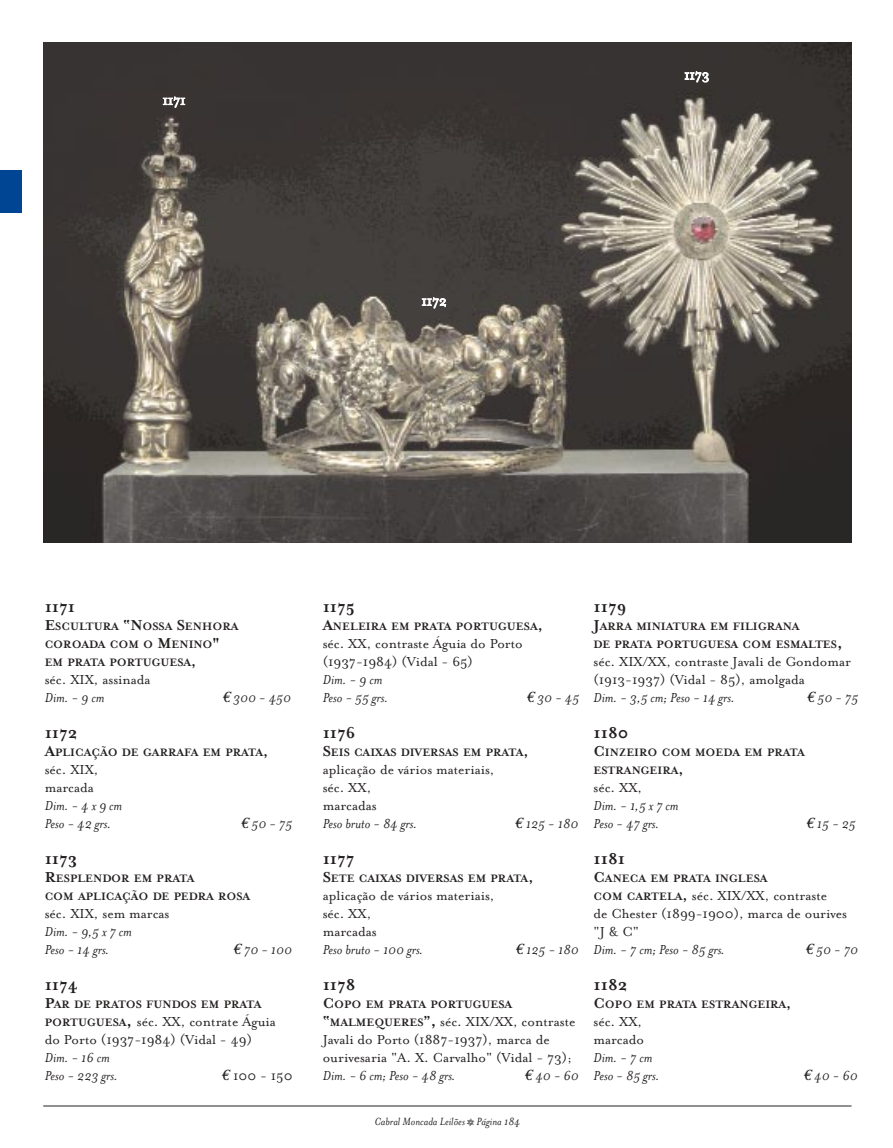
<style>
.page{position:relative;width:893px;height:1148px;background:#fff}
.page>*{position:absolute;margin:0;border:0;box-sizing:border-box;transform-origin:0 0}
.t1{font:700 18px "Mrs Eaves";color:#231f1f}
.t2{font:15px/18px "Mrs Eaves Roman";color:#231f1f}
.t3{font:italic 15px/18px "Mrs Eaves";color:#231f1f}
.t4{font:15px "Mrs Eaves Roman";letter-spacing:-.01em;color:#fff}
.t5{font:700 12.3px/18px "Mrs Eaves";color:#231f1f}
.t6{font:italic 12px "Mrs Eaves";color:#231f1f}
.s1{font-size:16.5px}
.s2{font-family:"Euro Serif"}
.s3{font-family:"Mrs Eaves";font-weight:700;font-size:12.3px}
.s4{font-family:"Mrs Eaves";font-weight:700;font-size:18px}
.s5{font-family:"Euro Serif";font-style:italic}
.s6{font-family:"Mrs Eaves";font-weight:700;font-size:16.5px}
.s7{font-size:18px}
.s8{font-family:"Mrs Eaves Fractions";font-style:normal}
</style>
<div class="page">
<img style="left:43px;top:43px;width:808px;height:499px">
<hr style="left:43px;top:1105px;width:808px;height:1px;background:#231f1f">
<div style="left:0;top:170px;width:22px;height:43px;background:#004594"></div>
<p class="t4" style="left:162px;top:91px;width:24px">1171</p>
<p class="t4" style="left:421px;top:291px;width:27px">1172</p>
<p class="t4" style="left:684px;top:65px;width:27px">1173</p>
<p class="t1" style="left:45px;top:595px;width:32px">1171</p>
<p class="t5" style="left:45px;top:617px;width:195px"><span class="s1">E</span>SCULTURA <span class="s1">“N</span>OSSA <span class="s1">S</span>ENHORA<br>COROADA COM O <span class="s1">M</span>ENINO<span class="s1">"<br></span>EM PRATA PORTUGUESA<span class="s1">,</span></p>
<p class="t2" style="left:45px;top:670px;width:107px">séc. XIX, assinada</p>
<p class="t3" style="left:45px;top:688px;width:61px">Dim. - 9 cm</p>
<p class="t3" style="left:223px;top:688px;width:70px"><span class="s2">€</span> 300 - 450</p>
<p class="t1" style="left:45px;top:721px;width:35px">1172</p>
<p class="t5" style="left:45px;top:743px;width:225px"><span class="s1">A</span>PLICAÇÃO DE GARRAFA EM PRATA<span class="s1">,</span></p>
<p class="t2" style="left:45px;top:760px;width:55px">séc. XIX, marcada</p>
<p class="t3" style="left:45px;top:796px;width:79px">Dim. - 4 x 9 cm<br>Peso - 42 grs.</p>
<p class="t3" style="left:241px;top:814px;width:53px"><span class="s2">€</span> 50 - 75</p>
<p class="t1" style="left:45px;top:847px;width:34px">1173</p>
<p class="t5" style="left:45px;top:869px;width:207px"><span class="s1">R</span>ESPLENDOR EM PRATA<br>COM APLICAÇÃO DE PEDRA ROSA</p>
<p class="t2" style="left:45px;top:904px;width:126px">séc. XIX, sem marcas</p>
<p class="t3" style="left:45px;top:922px;width:89px">Dim. - 9,5 x 7 cm<br>Peso - 14 grs.</p>
<p class="t3" style="left:233px;top:940px;width:60px"><span class="s2">€</span> 70 - 100</p>
<p class="t1" style="left:45px;top:973px;width:35px">1174</p>
<p class="t5" style="left:45px;top:995px;width:218px"><span class="s1">P</span>AR DE PRATOS FUNDOS EM PRATA</p>
<p class="t2" style="left:45px;top:1012px;width:233px"><span class="s3">PORTUGUESA</span><span class="s4">,</span> séc. XX, contrate Águia do Porto (1937-1984) (Vidal - 49)</p>
<p class="t3" style="left:45px;top:1048px;width:75px">Dim. - 16 cm<br>Peso - 223 grs.</p>
<p class="t2" style="left:222px;top:1066px;width:72px"><span class="s5">€</span> 100 - 150</p>
<p class="t1" style="left:322px;top:595px;width:34px">1175</p>
<p class="t5" style="left:322px;top:617px;width:222px"><span class="s1">A</span>NELEIRA EM PRATA PORTUGUESA<span class="s1">,</span></p>
<p class="t2" style="left:322px;top:634px;width:202px">séc. XX, contraste Águia do Porto (1937-1984) (Vidal - 65)</p>
<p class="t3" style="left:322px;top:670px;width:67px">Dim. - 9 cm<br>Peso - 55 grs.</p>
<p class="t3" style="left:526px;top:688px;width:54px"><span class="s2">€</span> 30 - 45</p>
<p class="t1" style="left:322px;top:721px;width:34px">1176</p>
<p class="t5" style="left:322px;top:743px;width:207px"><span class="s1">S</span>EIS CAIXAS DIVERSAS EM PRATA<span class="s1">,</span></p>
<p class="t2" style="left:322px;top:760px;width:173px">aplicação de vários materiais, séc. XX,<br>marcadas</p>
<p class="t3" style="left:322px;top:814px;width:96px">Peso bruto - 84 grs.</p>
<p class="t3" style="left:515px;top:814px;width:64px"><span class="s2">€</span> 125 - 180</p>
<p class="t1" style="left:322px;top:847px;width:33px">1177</p>
<p class="t5" style="left:322px;top:869px;width:212px"><span class="s1">S</span>ETE CAIXAS DIVERSAS EM PRATA<span class="s1">,</span></p>
<p class="t2" style="left:322px;top:886px;width:173px">aplicação de vários materiais, séc. XX,<br>marcadas</p>
<p class="t3" style="left:322px;top:940px;width:102px">Peso bruto - 100 grs.</p>
<p class="t3" style="left:515px;top:940px;width:64px"><span class="s2">€</span> 125 - 180</p>
<p class="t1" style="left:322px;top:973px;width:34px">1178</p>
<p class="t5" style="left:322px;top:995px;width:191px"><span class="s1">C</span>OPO EM PRATA PORTUGUESA</p>
<p class="t2" style="left:322px;top:1012px;width:254px"><span class="s6">“</span><span class="s3">MALMEQUERES</span><span class="s6">”</span><span class="s4">,</span> séc. XIX/XX, contraste<br>Javali do Porto (1887-1937), marca de ourivesaria "A. X. Carvalho" (Vidal - 73);</p>
<p class="t3" style="left:322px;top:1066px;width:134px">Dim. - 6 cm; Peso - 48 grs.</p>
<p class="t3" style="left:525px;top:1066px;width:55px"><span class="s2">€</span> 40 - 60</p>
<p class="t1" style="left:593px;top:595px;width:34px">1179</p>
<p class="t5" style="left:593px;top:617px;width:251px"><span class="s1">J</span>ARRA MINIATURA EM FILIGRANA<br>DE PRATA PORTUGUESA COM ESMALTES<span class="s7">,</span></p>
<p class="t2" style="left:593px;top:652px;width:259px">séc. XIX/XX, contraste Javali de Gondomar (1913-1937) (Vidal - 85), amolgada</p>
<p class="t3" style="left:593px;top:688px;width:143px">Dim. - 3,5 cm; Peso - 14 grs.</p>
<p class="t3" style="left:807px;top:688px;width:53px"><span class="s2">€</span> 50 - 75</p>
<p class="t1" style="left:593px;top:721px;width:36px">1180</p>
<p class="t5" style="left:593px;top:743px;width:213px"><span class="s1">C</span>INZEIRO COM MOEDA EM PRATA<br>ESTRANGEIRA<span class="s1">,</span></p>
<p class="t2" style="left:593px;top:778px;width:50px">séc. XX,</p>
<p class="t3" style="left:593px;top:796px;width:87px">Dim. - 1,5 x 7 cm<br>Peso - 47 grs.</p>
<p class="t3" style="left:806px;top:814px;width:51px"><span class="s2">€</span> 15 - 25</p>
<p class="t1" style="left:593px;top:847px;width:33px">1181</p>
<p class="t5" style="left:593px;top:869px;width:175px"><span class="s1">C</span>ANECA EM PRATA INGLESA</p>
<p class="t2" style="left:593px;top:886px;width:255px"><span class="s3">COM CARTELA</span><span class="s6">,</span> séc. XIX/XX, contraste<br>de Chester (1899-1900), marca de ourives "J &amp; C"</p>
<p class="t3" style="left:593px;top:940px;width:133px">Dim. - 7 cm; Peso - 85 grs.</p>
<p class="t3" style="left:805px;top:940px;width:54px"><span class="s2">€</span> 50 - 70</p>
<p class="t1" style="left:593px;top:973px;width:36px">1182</p>
<p class="t5" style="left:593px;top:995px;width:199px"><span class="s1">C</span>OPO EM PRATA ESTRANGEIRA<span class="s1">,</span></p>
<p class="t2" style="left:593px;top:1012px;width:52px">séc. XX, marcado</p>
<p class="t3" style="left:593px;top:1048px;width:67px">Dim. - 7 cm<br>Peso - 85 grs.</p>
<p class="t3" style="left:803px;top:1066px;width:55px"><span class="s2">€</span> 40 - 60</p>
<p class="t6" style="left:374px;top:1113px;width:147px">Cabral Moncada Leilões <span class="s8">Q</span> Página 184</p>
</div>
